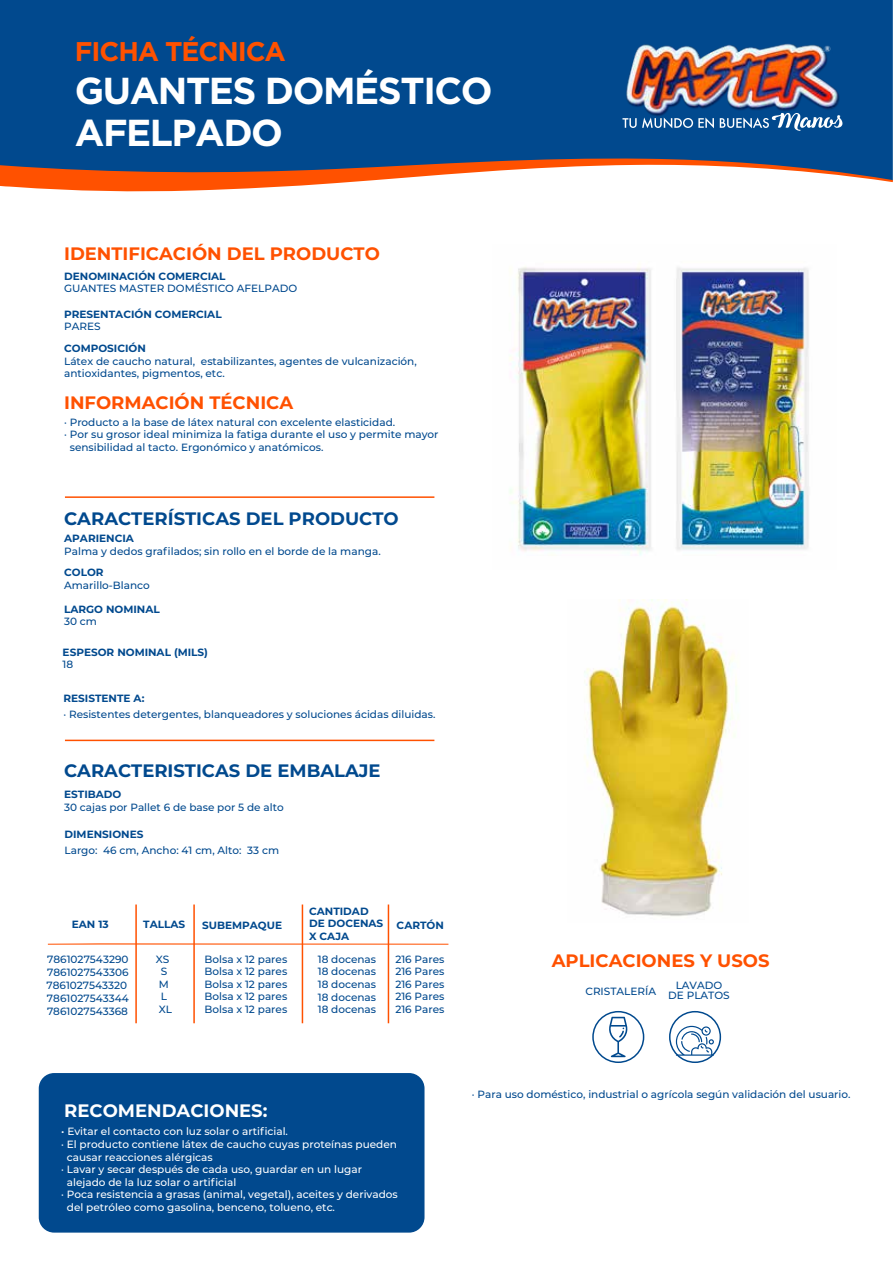
<style>
.page{position:relative;width:893px;height:1263px;background:#fff}
.page>*{position:absolute;margin:0;border:0;box-sizing:border-box;transform-origin:0 0}
.t1{font:700 37.5px/42px "Gotham";letter-spacing:-.04em;color:#fff}
.t2{font:700 27px "Gotham";letter-spacing:-.04em;color:#ff5100}
.t3{font:700 18px "Montserrat";color:#ff5100}
.t4{font:700 18px "Montserrat";color:#01498e}
.t5{font:700 18px "Montserrat";color:#fff}
.t6{font:500 10.5px/12.6px "Montserrat";color:#01498e}
.t7{font:500 10.5px "Montserrat";color:#fff}
.t8{font:700 10.5px/12.6px "Montserrat";color:#01498e}
</style>
<div class="page">
<div style="left:0;top:0;width:893px;height:157px;background:#01498e"></div>
<svg style="left:0;top:157px;width:893px;height:35px"></svg>
<svg style="left:622px;top:120px;width:92px;height:8px"></svg>
<svg style="left:720px;top:120px;width:123px;height:11px"></svg>
<img style="left:620px;top:40px;width:223px;height:80px">
<div style="left:39px;top:1073px;width:385px;height:159px;background:#01498e;border-radius:15px"></div>
<hr style="left:65px;top:496px;width:369px;height:2px;background:#ff5100">
<hr style="left:65px;top:740px;width:369px;height:1px;background:#ff5100">
<svg style="left:47px;top:943px;width:402px;height:2px"></svg>
<hr style="left:135px;top:904px;width:2px;height:119px;background:#ff5100">
<hr style="left:193px;top:904px;width:2px;height:119px;background:#ff5100">
<hr style="left:302px;top:904px;width:1px;height:119px;background:#ff5100">
<hr style="left:388px;top:904px;width:1px;height:119px;background:#ff5100">
<svg style="left:592px;top:1010px;width:53px;height:53px"></svg>
<div style="left:592px;top:1011px;width:52px;height:52px;border:2px solid #01498e;border-radius:50%"></div>
<svg style="left:609px;top:1017px;width:18px;height:40px"></svg>
<svg style="left:668px;top:1010px;width:54px;height:53px"></svg>
<div style="left:669px;top:1011px;width:52px;height:52px;border:2px solid #01498e;border-radius:50%"></div>
<svg style="left:676px;top:1026px;width:38px;height:30px"></svg>
<img style="left:509px;top:267px;width:300px;height:289px">
<img style="left:584px;top:600px;width:153px;height:317px">
<h2 class="t2" style="left:75px;top:36px;width:213px">FICHA TÉCNICA</h2>
<h1 class="t1" style="left:75px;top:69px;width:419px">GUANTES DOMÉSTICO<br>AFELPADO</h1>
<h3 class="t3" style="left:64px;top:241px;width:317px">IDENTIFICACIÓN DEL PRODUCTO</h3>
<p class="t8" style="left:64px;top:269px;width:163px">DENOMINACIÓN COMERCIAL</p>
<p class="t6" style="left:64px;top:282px;width:235px">GUANTES MASTER DOMÉSTICO AFELPADO</p>
<p class="t8" style="left:64px;top:307px;width:159px">PRESENTACIÓN COMERCIAL</p>
<p class="t6" style="left:64px;top:320px;width:38px">PARES</p>
<p class="t8" style="left:64px;top:341px;width:83px">COMPOSICIÓN</p>
<p class="t6" style="left:64px;top:354px;width:354px">Látex de caucho natural, estabilizantes, agentes de vulcanización, antioxidantes, pigmentos, etc.</p>
<h3 class="t3" style="left:64px;top:389px;width:231px">INFORMACIÓN TÉCNICA</h3>
<p class="t6" style="left:64px;top:415px;width:333px">· Producto a la base de látex natural con excelente elasticidad.</p>
<p class="t6" style="left:64px;top:428px;width:376px">· Por su grosor ideal minimiza la fatiga durante el uso y permite mayor</p>
<p class="t6" style="left:70px;top:440px;width:255px">sensibilidad al tacto. Ergonómico y anatómicos.</p>
<h3 class="t4" style="left:64px;top:506px;width:336px">CARACTERÍSTICAS DEL PRODUCTO</h3>
<p class="t8" style="left:64px;top:532px;width:71px">APARIENCIA</p>
<p class="t6" style="left:64px;top:544px;width:318px">Palma y dedos grafilados; sin rollo en el borde de la manga.</p>
<p class="t8" style="left:64px;top:566px;width:41px">COLOR</p>
<p class="t6" style="left:64px;top:578px;width:87px">Amarillo-Blanco</p>
<p class="t8" style="left:64px;top:602px;width:97px">LARGO NOMINAL</p>
<p class="t6" style="left:64px;top:615px;width:34px">30 cm</p>
<p class="t8" style="left:63px;top:645px;width:147px">ESPESOR NOMINAL (MILS)</p>
<p class="t6" style="left:63px;top:658px;width:12px">18</p>
<p class="t8" style="left:63px;top:691px;width:82px">RESISTENTE A:</p>
<p class="t6" style="left:63px;top:708px;width:374px">· Resistentes detergentes, blanqueadores y soluciones ácidas diluidas.</p>
<h3 class="t4" style="left:64px;top:758px;width:318px">CARACTERISTICAS DE EMBALAJE</h3>
<p class="t8" style="left:64px;top:788px;width:59px">ESTIBADO</p>
<p class="t6" style="left:64px;top:801px;width:221px">30 cajas por Pallet 6 de base por 5 de alto</p>
<p class="t8" style="left:65px;top:827px;width:80px">DIMENSIONES</p>
<p class="t6" style="left:65px;top:844px;width:216px">Largo: 46 cm, Ancho: 41 cm, Alto: 33 cm</p>
<p class="t8" style="left:309px;top:904px;width:76px">CANTIDAD<br>DE DOCENAS<br>X CAJA</p>
<p class="t8" style="left:72px;top:917px;width:38px">EAN 13</p>
<p class="t8" style="left:143px;top:917px;width:43px">TALLAS</p>
<p class="t8" style="left:202px;top:918px;width:81px">SUBEMPAQUE</p>
<p class="t8" style="left:397px;top:918px;width:49px">CARTÓN</p>
<p class="t6" style="left:156px;top:952px;width:18px">XS<br>S<br>M<br>L<br>XL</p>
<p class="t6" style="left:46px;top:952px;width:84px;line-height:13.2px">7861027543290<br>7861027543306<br>7861027543320<br>7861027543344<br>7861027543368</p>
<p class="t6" style="left:205px;top:952px;width:84px;text-align:justify">Bolsa x 12 pares Bolsa x 12 pares Bolsa x 12 pares Bolsa x 12 pares Bolsa x 12 pares</p>
<p class="t6" style="left:395px;top:952px;width:51px;text-align:justify">216 Pares 216 Pares 216 Pares 216 Pares 216 Pares</p>
<p class="t6" style="left:318px;top:952px;width:60px;text-align:justify">18 docenas 18 docenas 18 docenas 18 docenas 18 docenas</p>
<h3 class="t3" style="left:552px;top:948px;width:219px">APLICACIONES Y USOS</h3>
<p class="t6" style="left:585px;top:985px;width:72px">CRISTALERÍA</p>
<p class="t6" style="left:668px;top:980px;width:63px;line-height:9.6px;text-align:center">LAVADO<br>DE PLATOS</p>
<h3 class="t5" style="left:64px;top:1097px;width:205px">RECOMENDACIONES:</h3>
<p class="t7" style="left:61px;top:1124px;width:228px">• Evitar el contacto con luz solar o artificial.</p>
<p class="t7" style="left:61px;top:1137px;width:337px">· El producto contiene látex de caucho cuyas proteínas pueden</p>
<p class="t7" style="left:67px;top:1149px;width:147px">causar reacciones alérgicas</p>
<p class="t7" style="left:61px;top:1162px;width:302px">· Lavar y secar después de cada uso, guardar en un lugar</p>
<p class="t7" style="left:67px;top:1175px;width:171px">alejado de la luz solar o artificial</p>
<p class="t7" style="left:61px;top:1187px;width:338px">· Poca resistencia a grasas (animal, vegetal), aceites y derivados</p>
<p class="t7" style="left:67px;top:1200px;width:270px">del petróleo como gasolina, benceno, tolueno, etc.</p>
<p class="t6" style="left:472px;top:1087px;width:380px">· Para uso doméstico, industrial o agrícola según validación del usuario.</p>
</div>
